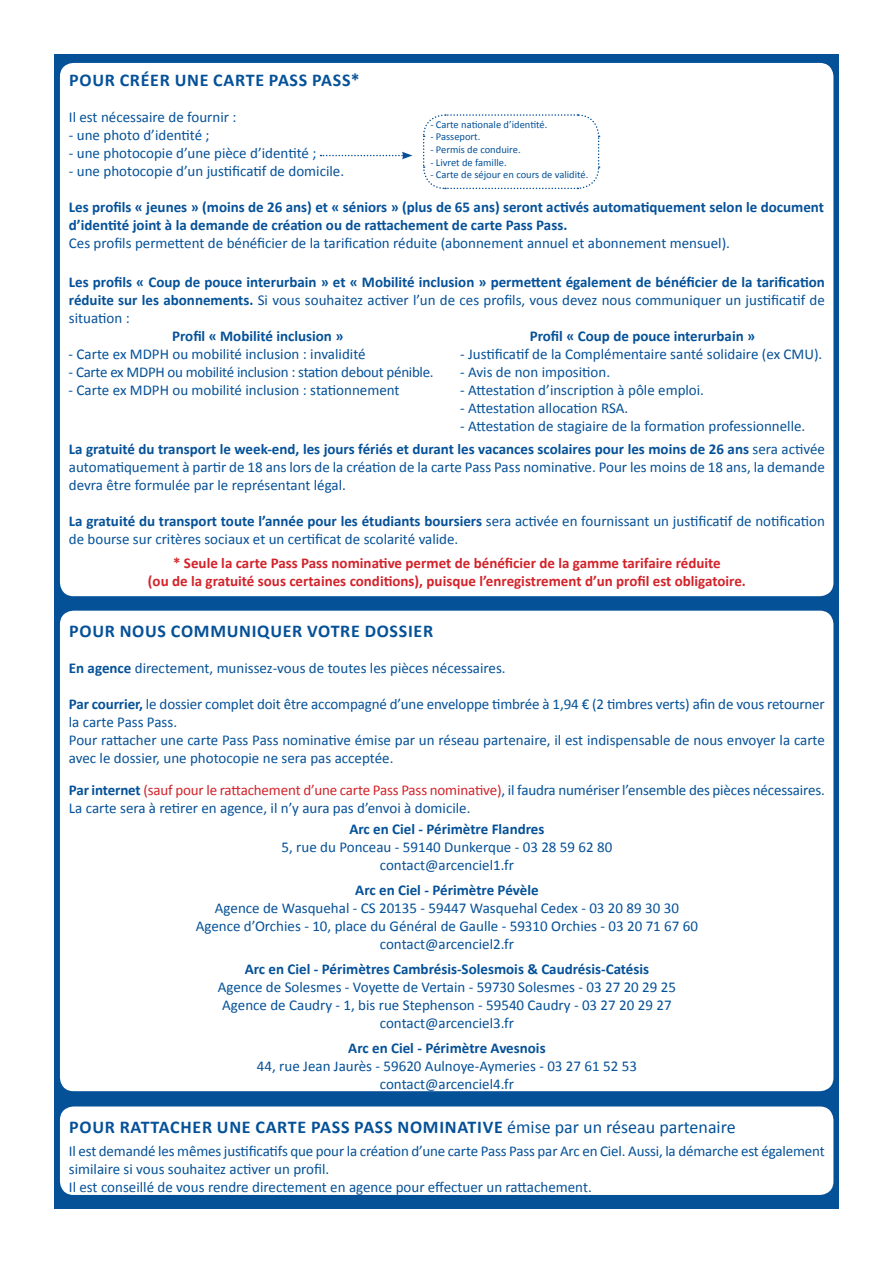
<style>
.page{position:relative;width:893px;height:1263px;background:#fff}
.page>*{position:absolute;margin:0;border:0;box-sizing:border-box;transform-origin:0 0}
.t1{font:700 18px "Calibri";letter-spacing:.04em;color:#055198}
.t2{font:15px/18px "Calibri";color:#055198}
.t3{font:700 15px/18px "Calibri";color:#055198}
.t4{font:700 15px/18px "Calibri";color:#d2232a;text-align:center}
.t5{font:15px "Calibri";letter-spacing:-.02em;color:#055198}
.t6{font:10.5px "Calibri";color:#055198}
.s1{font-weight:400}
.s2{font-weight:700}
.s3{color:#d2232a}
</style>
<div class="page">
<div style="left:54px;top:54px;width:785px;height:1155px;background:#055198"></div>
<div style="left:60px;top:63px;width:773px;height:533px;background:#fff;border-radius:14px"></div>
<div style="left:60px;top:611px;width:773px;height:480px;background:#fff;border-radius:14px"></div>
<svg style="left:423px;top:114px;width:177px;height:76px"></svg>
<svg style="left:320px;top:152px;width:92px;height:7px"></svg>
<div style="left:60px;top:1106px;width:773px;height:89px;background:#fff;border-radius:14px"></div>
<p class="t1" style="left:69px;top:68px;width:292px">POUR CRÉER UNE CARTE PASS PASS*</p>
<p class="t2" style="left:69px;top:108px;width:169px">Il est nécessaire de fournir :</p>
<p class="t2" style="left:69px;top:126px;width:142px">- une photo d’identité ;</p>
<p class="t2" style="left:69px;top:144px;width:249px">- une photocopie d’une pièce d’identité ;</p>
<p class="t2" style="left:69px;top:162px;width:277px">- une photocopie d’un justificatif de domicile.</p>
<p class="t3" style="left:69px;top:198px;width:757px">Les profils « jeunes » (moins de 26 ans) et « séniors » (plus de 65 ans) seront activés automatiquement selon le document d’identité joint à la demande de création ou de rattachement de carte Pass Pass.</p>
<p class="t2" style="left:69px;top:234px;width:663px">Ces profils permettent de bénéficier de la tarification réduite (abonnement annuel et abonnement mensuel).</p>
<p class="t3" style="left:69px;top:273px;width:758px;text-align:justify">Les profils « Coup de pouce interurbain » et « Mobilité inclusion » permettent également de bénéficier de la tarification réduite sur les abonnements. <span class="s1">Si vous souhaitez activer l’un de ces profils, vous devez nous communiquer un justificatif de situation :</span></p>
<p class="t3" style="left:172px;top:327px;width:173px">Profil « Mobilité inclusion »</p>
<p class="t2" style="left:69px;top:345px;width:299px">- Carte ex MDPH ou mobilité inclusion : invalidité</p>
<p class="t5" style="left:69px;top:362px;width:367px">- Carte ex MDPH ou mobilité inclusion : station debout pénible.</p>
<p class="t2" style="left:69px;top:381px;width:332px">- Carte ex MDPH ou mobilité inclusion : stationnement</p>
<p class="t6" style="left:430px;top:118px;width:119px">- Carte nationale d’identité.</p>
<p class="t6" style="left:430px;top:130px;width:52px">- Passeport.</p>
<p class="t6" style="left:430px;top:143px;width:92px">- Permis de conduire.</p>
<p class="t6" style="left:430px;top:155px;width:78px">- Livret de famille.</p>
<p class="t6" style="left:430px;top:168px;width:160px">- Carte de séjour en cours de validité.</p>
<p class="t3" style="left:530px;top:327px;width:227px">Profil « Coup de pouce interurbain »</p>
<p class="t2" style="left:460px;top:345px;width:364px">- Justificatif de la Complémentaire santé solidaire (ex CMU).</p>
<p class="t2" style="left:460px;top:363px;width:152px">- Avis de non imposition.</p>
<p class="t2" style="left:460px;top:381px;width:245px">- Attestation d’inscription à pôle emploi.</p>
<p class="t2" style="left:460px;top:399px;width:170px">- Attestation allocation RSA.</p>
<p class="t3" style="left:69px;top:414px;width:758px;line-height:23.5px;text-indent:391px"><span class="s1">- Attestation de stagiaire de la formation professionnelle.<br></span>La gratuité du transport le week-end, les jours fériés et durant les vacances scolaires pour les moins de 26 ans <span class="s1">sera activée</span></p>
<p class="t2" style="left:69px;top:458px;width:757px">automatiquement à partir de 18 ans lors de la création de la carte Pass Pass nominative. Pour les moins de 18 ans, la demande devra être formulée par le représentant légal.</p>
<p class="t2" style="left:69px;top:512px;width:757px"><span class="s2">La gratuité du transport toute l’année pour les étudiants boursiers</span> sera activée en fournissant un justificatif de notification de bourse sur critères sociaux et un certificat de scolarité valide.</p>
<p class="t4" style="left:148px;top:554px;width:599px">* Seule la carte Pass Pass nominative permet de bénéficier de la gamme tarifaire réduite<br>(ou de la gratuité sous certaines conditions), puisque l’enregistrement d’un profil est obligatoire.</p>
<p class="t1" style="left:69px;top:619px;width:365px">POUR NOUS COMMUNIQUER VOTRE DOSSIER</p>
<p class="t2" style="left:69px;top:659px;width:438px"><span class="s2">En agence</span> directement, munissez-vous de toutes les pièces nécessaires.</p>
<p class="t2" style="left:69px;top:695px;width:758px"><span class="s2">Par courrier,</span> le dossier complet doit être accompagné d’une enveloppe timbrée à 1,94 € (2 timbres verts) afin de vous retourner la carte Pass Pass.<br>Pour rattacher une carte Pass Pass nominative émise par un réseau partenaire, il est indispensable de nous envoyer la carte avec le dossier, une photocopie ne sera pas acceptée.</p>
<p class="t2" style="left:69px;top:781px;width:757px"><span class="s2">Par internet</span> <span class="s3">(sauf pour le rattachement d’une carte Pass Pass nominative)</span>, il faudra numériser l’ensemble des pièces nécessaires.<br>La carte sera à retirer en agence, il n’y aura pas d’envoi à domicile.</p>
<p class="t3" style="left:349px;top:820px;width:197px">Arc en Ciel - Périmètre Flandres</p>
<p class="t2" style="left:282px;top:838px;width:332px;text-align:center">5, rue du Ponceau - 59140 Dunkerque - 03 28 59 62 80 contact@arcenciel1.fr</p>
<p class="t3" style="left:355px;top:881px;width:185px">Arc en Ciel - Périmètre Pévèle</p>
<p class="t2" style="left:196px;top:899px;width:504px;text-align:center">Agence de Wasquehal - CS 20135 - 59447 Wasquehal Cedex - 03 20 89 30 30<br>Agence d’Orchies - 10, place du Général de Gaulle - 59310 Orchies - 03 20 71 67 60 contact@arcenciel2.fr</p>
<p class="t3" style="left:245px;top:960px;width:406px">Arc en Ciel - Périmètres Cambrésis-Solesmois &amp; Caudrésis-Catésis</p>
<p class="t2" style="left:218px;top:978px;width:460px;text-align:center">Agence de Solesmes - Voyette de Vertain - 59730 Solesmes - 03 27 20 29 25<br>Agence de Caudry - 1, bis rue Stephenson - 59540 Caudry - 03 27 20 29 27 contact@arcenciel3.fr</p>
<p class="t3" style="left:348px;top:1039px;width:199px">Arc en Ciel - Périmètre Avesnois</p>
<p class="t2" style="left:257px;top:1057px;width:381px;text-align:center">44, rue Jean Jaurès - 59620 Aulnoye-Aymeries - 03 27 61 52 53 contact@arcenciel4.fr</p>
<p class="t1" style="left:69px;top:1115px;width:668px">POUR RATTACHER UNE CARTE PASS PASS NOMINATIVE <span class="s1">émise par un réseau partenaire</span></p>
<p class="t2" style="left:69px;top:1142px;width:757px">Il est demandé les mêmes justificatifs que pour la création d’une carte Pass Pass par Arc en Ciel. Aussi, la démarche est également similaire si vous souhaitez activer un profil.<br>Il est conseillé de vous rendre directement en agence pour effectuer un rattachement.</p>
</div>
